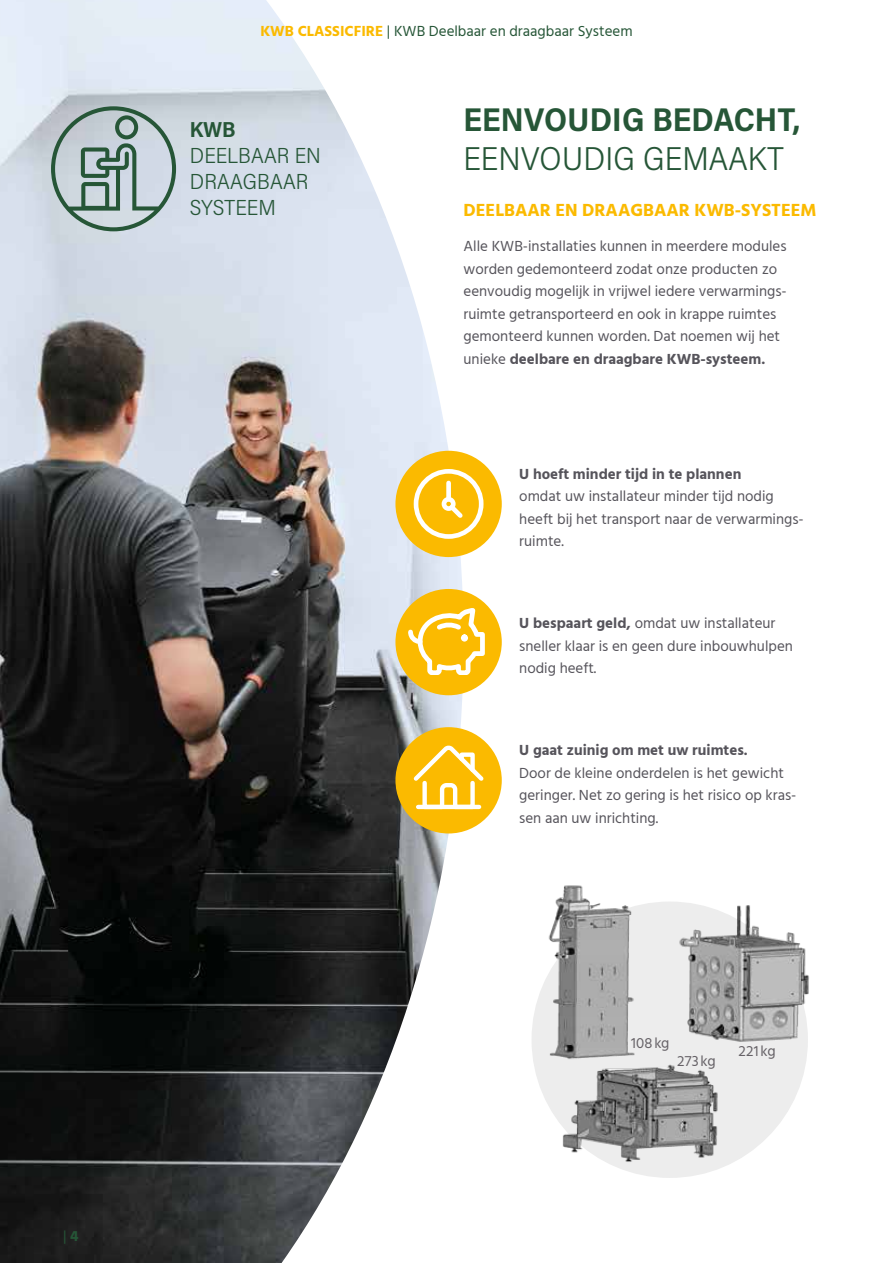
<style>
.page{position:relative;width:893px;height:1263px;background:#fff}
.page>*{position:absolute;margin:0;border:0;box-sizing:border-box;transform-origin:0 0}
.t1{font:700 33px "Acumin Pro Semi Cond";color:#265637}
.t2{font:300 33px "Acumin Pro Semi Cond";color:#265637}
.t3{font:300 21.75px/26.1px "Acumin Pro Semi Cond";letter-spacing:.005em;color:#265637}
.t4{font:700 21.75px "Acumin Pro Semi Cond";color:#265637}
.t5{font:700 18px "Hind Vadodara";color:#fbba00}
.t6{font:15px/22.5px "Hind Vadodara";color:#56545b}
.t7{font:700 15px "Hind Vadodara";color:#56545b}
.t8{font:15px "Hind Vadodara";color:#265637}
.t9{font:15px "Hind Vadodara";letter-spacing:.015em;color:#656166}
.s1{font-weight:700}
.s2{font-weight:700;color:#fbba00}
</style>
<div class="page">
<img style="left:0;top:0;width:463px;height:1263px">
<svg style="left:51px;top:106px;width:125px;height:125px;background:#a7b8b8"></svg>
<div style="left:395px;top:727px;width:107px;height:106px;background:#fbba00;border-radius:50%"></div>
<svg style="left:414px;top:745px;width:69px;height:65px"></svg>
<hr style="left:418px;top:805px;width:61px;height:4px;background:#fff">
<div style="left:395px;top:589px;width:107px;height:106px;background:#fbba00;border-radius:50%"></div>
<svg style="left:408px;top:607px;width:77px;height:68px"></svg>
<div style="left:395px;top:451px;width:107px;height:106px;background:#fbba00;border-radius:50%"></div>
<div style="left:414px;top:469px;width:69px;height:70px;border:5px solid #fff;border-radius:50%"></div>
<div style="left:442px;top:497px;width:14px;height:14px;border:5px solid #fff;border-radius:50%"></div>
<div style="left:446px;top:483px;width:5px;height:16px;background:#fff"></div>
<svg style="left:445px;top:501px;width:18px;height:17px"></svg>
<img style="left:537px;top:885px;width:272px;height:289px">
<p class="t8" style="left:63px;top:1225px;width:17px">| <span class="s1">4</span></p>
<p class="t8" style="left:260px;top:20px;width:374px"><span class="s2">KWB CLASSICFIRE</span> | KWB Deelbaar en draagbaar Systeem</p>
<h2 class="t4" style="left:190px;top:114px;width:47px">KWB</h2>
<h2 class="t3" style="left:190px;top:142px;width:133px">DEELBAAR EN<br>DRAAGBAAR<br>SYSTEEM</h2>
<h1 class="t1" style="left:463px;top:96px;width:338px">EENVOUDIG BEDACHT,</h1>
<h1 class="t2" style="left:463px;top:136px;width:322px">EENVOUDIG GEMAAKT</h1>
<p class="t5" style="left:463px;top:196px;width:355px">DEELBAAR EN DRAAGBAAR KWB-SYSTEEM</p>
<p class="t6" style="left:463px;top:235px;width:325px">Alle KWB-installaties kunnen in meerdere modules worden gedemonteerd zodat onze producten zo eenvoudig mogelijk in vrijwel iedere verwarmings&shy;ruimte getransporteerd en ook in krappe ruimtes gemonteerd kunnen worden. Dat noemen wij het unieke <span class="s1">deelbare en draagbare KWB-systeem.</span></p>
<p class="t7" style="left:519px;top:462px;width:224px">U hoeft minder tijd in te plannen</p>
<p class="t6" style="left:519px;top:485px;width:286px">omdat uw installateur minder tijd nodig heeft bij het transport naar de verwarmings&shy;ruimte.</p>
<p class="t6" style="left:519px;top:612px;width:275px"><span class="s1">U bespaart geld,</span> omdat uw installateur sneller klaar is en geen dure inbouwhulpen nodig heeft.</p>
<p class="t7" style="left:519px;top:738px;width:230px">U gaat zuinig om met uw ruimtes.</p>
<p class="t6" style="left:519px;top:761px;width:279px">Door de kleine onderdelen is het gewicht geringer. Net zo gering is het risico op kras&shy;sen aan uw inrichting.</p>
<p class="t9" style="left:631px;top:1032px;width:40px">108kg</p>
<p class="t9" style="left:677px;top:1050px;width:40px">273 kg</p>
<p class="t9" style="left:738px;top:1040px;width:39px">221kg</p>
</div>
